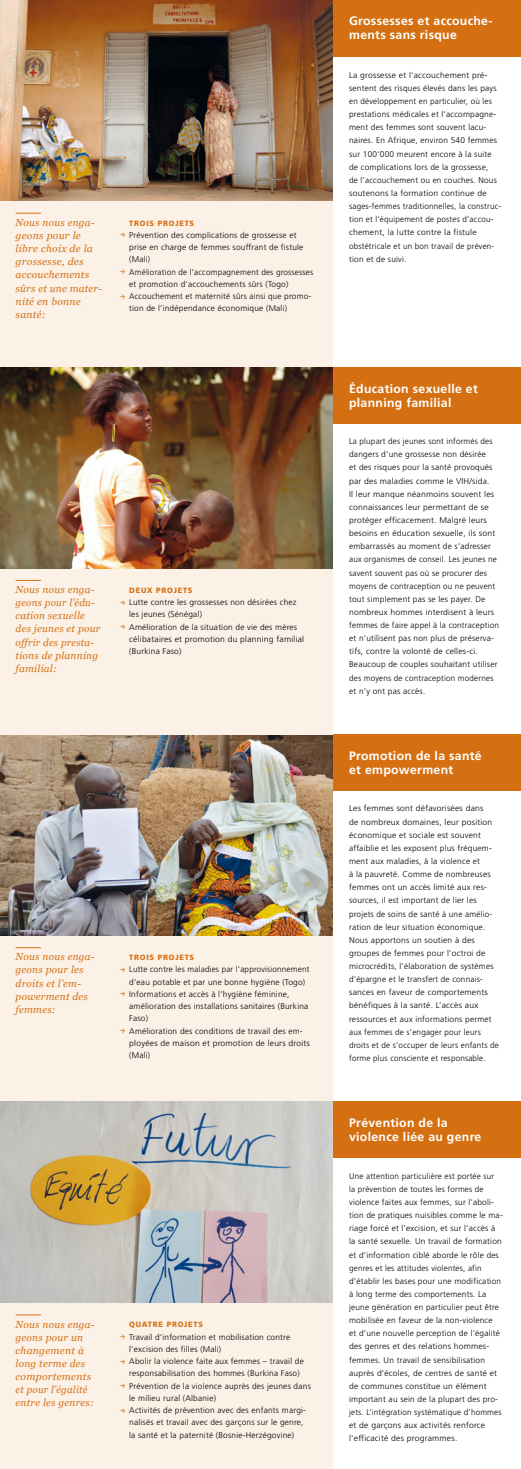
<style>
.page{position:relative;width:521px;height:1469px;background:#fff}
.page>*{position:absolute;margin:0;border:0;box-sizing:border-box;transform-origin:0 0}
.t1{font:700 12.25px/14px "Frutiger LT";letter-spacing:.025em;color:#fff}
.t2{font:italic 10.06px/13.1px "Georgia";letter-spacing:.025em;color:#d57012}
.t3{font:300 8.31px/13.1px "Frutiger LT";letter-spacing:.025em;color:#000}
.t4{font:900 7.7px "Frutiger LT";letter-spacing:.1em;color:#d57012}
</style>
<div class="page">
<div style="left:0;top:734px;width:333px;height:367px;background:#fbf1e7"></div>
<div style="left:0;top:734px;width:521px;height:57px;background:#d57012"></div>
<img style="left:0;top:734px;width:333px;height:201px">
<div style="left:0;top:367px;width:333px;height:367px;background:#fbf1e7"></div>
<div style="left:0;top:367px;width:521px;height:57px;background:#d57012"></div>
<div style="left:0;top:0;width:333px;height:367px;background:#fbf1e7"></div>
<div style="left:0;top:0;width:521px;height:56px;background:#d57012"></div>
<img style="left:0;top:0;width:333px;height:201px">
<div style="left:0;top:1101px;width:333px;height:367px;background:#fbf1e7"></div>
<div style="left:0;top:1101px;width:521px;height:57px;background:#d57012"></div>
<img style="left:0;top:1101px;width:333px;height:201px">
<svg style="left:16px;top:1314px;width:25px;height:1px"></svg>
<svg style="left:16px;top:947px;width:25px;height:1px"></svg>
<svg style="left:16px;top:580px;width:25px;height:1px"></svg>
<svg style="left:16px;top:213px;width:25px;height:1px"></svg>
<img style="left:0;top:367px;width:333px;height:201px">
<p class="t2" style="left:16px;top:215px;width:88px">Nous nous enga&shy;geons pour le libre choix de la grossesse, des accouchements sûrs et une mater&shy;nité en bonne santé:</p>
<p class="t4" style="left:129px;top:218px;width:66px">TROIS PROJETS</p>
<p class="t3" style="left:129px;top:229px;width:185px;line-height:12.2px">Prévention des complications de grossesse et prise en charge de femmes souffrant de fistule (Mali)<br>Amélioration de l’accompagnement des grossesses et promotion d‘accouchements sûrs (Togo)<br>Accouchement et maternité sûrs ainsi que promo&shy;tion de l’indépendance économique (Mali)</p>
<h1 class="t1" style="left:349px;top:14px;width:145px">Grossesses et accouche&shy;ments sans risque</h1>
<p class="t3" style="left:349px;top:68px;width:154px">La grossesse et l’accouchement pré&shy;sentent des risques élevés dans les pays en développement en particulier, où les prestations médicales et l‘accompagne&shy;ment des femmes sont souvent lacu&shy;naires. En Afrique, environ 540 femmes sur 100‘000 meurent encore à la suite de complications lors de la grossesse,<br>de l’accouchement ou en couches. Nous soutenons la formation continue de sages-femmes traditionnelles, la construc&shy;tion et l’équipement de postes d’accou&shy;chement, la lutte contre la fistule obstétricale et un bon travail de préven&shy;tion et de suivi.</p>
<p class="t2" style="left:16px;top:582px;width:86px">Nous nous enga&shy;geons pour l’édu&shy;cation sexuelle des jeunes et pour offrir des presta&shy;tions de planning familial:</p>
<p class="t4" style="left:129px;top:585px;width:65px">DEUX PROJETS</p>
<p class="t3" style="left:129px;top:596px;width:176px;line-height:12.2px">Lutte contre les grossesses non désirées chez les jeunes (Sénégal)<br>Amélioration de la situation de vie des mères célibataires et promotion du planning familial (Burkina Faso)</p>
<h1 class="t1" style="left:349px;top:381px;width:130px">Éducation sexuelle et planning familial</h1>
<p class="t3" style="left:349px;top:435px;width:151px">La plupart des jeunes sont informés des dangers d’une grossesse non désirée<br>et des risques pour la santé provoqués par des maladies comme le VIH/sida.<br>Il leur manque néanmoins souvent les connaissances leur permettant de se protéger efficacement. Malgré leurs besoins en éducation sexuelle, ils sont embarrassés au moment de s’adresser aux organismes de conseil. Les jeunes ne savent souvent pas où se procurer des moyens de contraception ou ne peuvent tout simplement pas se les payer. De nombreux hommes interdisent à leurs femmes de faire appel à la contraception et n’utilisent pas non plus de préserva&shy;tifs, contre la volonté de celles-ci.<br>Beaucoup de couples souhaitant utiliser des moyens de contraception modernes et n’y ont pas accès.</p>
<p class="t2" style="left:16px;top:949px;width:81px">Nous nous enga&shy;geons pour les droits et l’em&shy;powerment des femmes:</p>
<p class="t4" style="left:129px;top:952px;width:66px">TROIS PROJETS</p>
<p class="t3" style="left:129px;top:963px;width:182px;line-height:12.2px">Lutte contre les maladies par l‘approvisionnement d’eau potable et par une bonne hygiène (Togo)<br>Informations et accès à l’hygiène féminine, amélioration des installations sanitaires (Burkina Faso)<br>Amélioration des conditions de travail des em&shy;ployées de maison et promotion de leurs droits (Mali)</p>
<h1 class="t1" style="left:349px;top:748px;width:134px">Promotion de la santé et empowerment</h1>
<p class="t3" style="left:349px;top:802px;width:151px">Les femmes sont défavorisées dans<br>de nombreux domaines, leur position économique et sociale est souvent affaiblie et les exposent plus fréquem&shy;ment aux maladies, à la violence et<br>à la pauvreté. Comme de nombreuses femmes ont un accès limité aux res&shy;sources, il est important de lier les projets de soins de santé à une amélio&shy;ration de leur situation économique.<br>Nous apportons un soutien à des groupes de femmes pour l’octroi de microcrédits, l’élaboration de systèmes d’épargne et le transfert de connais&shy;sances en faveur de comportements bénéfiques à la santé. L’accès aux ressources et aux informations permet aux femmes de s’engager pour leurs droits et de s’occuper de leurs enfants de forme plus consciente et responsable.</p>
<p class="t2" style="left:16px;top:1317px;width:81px">Nous nous enga&shy;geons pour un changement à long terme des comportements et pour l’égalité entre les genres:</p>
<p class="t4" style="left:129px;top:1319px;width:75px">QUATRE PROJETS</p>
<p class="t3" style="left:129px;top:1330px;width:183px;line-height:12.2px">Travail d‘information et mobilisation contre l‘excision des filles (Mali)<br>Abolir la violence faite aux femmes – travail de responsabilisation des hommes (Burkina Faso)<br>Prévention de la violence auprès des jeunes dans le milieu rural (Albanie)<br>Activités de prévention avec des enfants margi&shy;nalisés et travail avec des garçons sur le genre, la santé et la paternité (Bosnie-Herzégovine)</p>
<h1 class="t1" style="left:349px;top:1115px;width:134px">Prévention de la violence liée au genre</h1>
<p class="t3" style="left:349px;top:1169px;width:155px">Une attention particulière est portée sur<br>la prévention de toutes les formes de violence faites aux femmes, sur l’aboli&shy;tion de pratiques nuisibles comme le ma&shy;riage forcé et l’excision, et sur l’accès à la santé sexuelle. Un travail de formation et d’information ciblé aborde le rôle des genres et les attitudes violentes, afin d’établir les bases pour une modification à long terme des comportements. La jeune génération en particulier peut être mobilisée en faveur de la non-violence<br>et d’une nouvelle perception de l’égalité des genres et des relations hommes&shy;femmes. Un travail de sensibilisation auprès d’écoles, de centres de santé et de communes constitue un élément important au sein de la plupart des pro&shy;jets. L’intégration systématique d’hommes et de garçons aux activités renforce l‘efficacité des programmes.</p>
</div>
